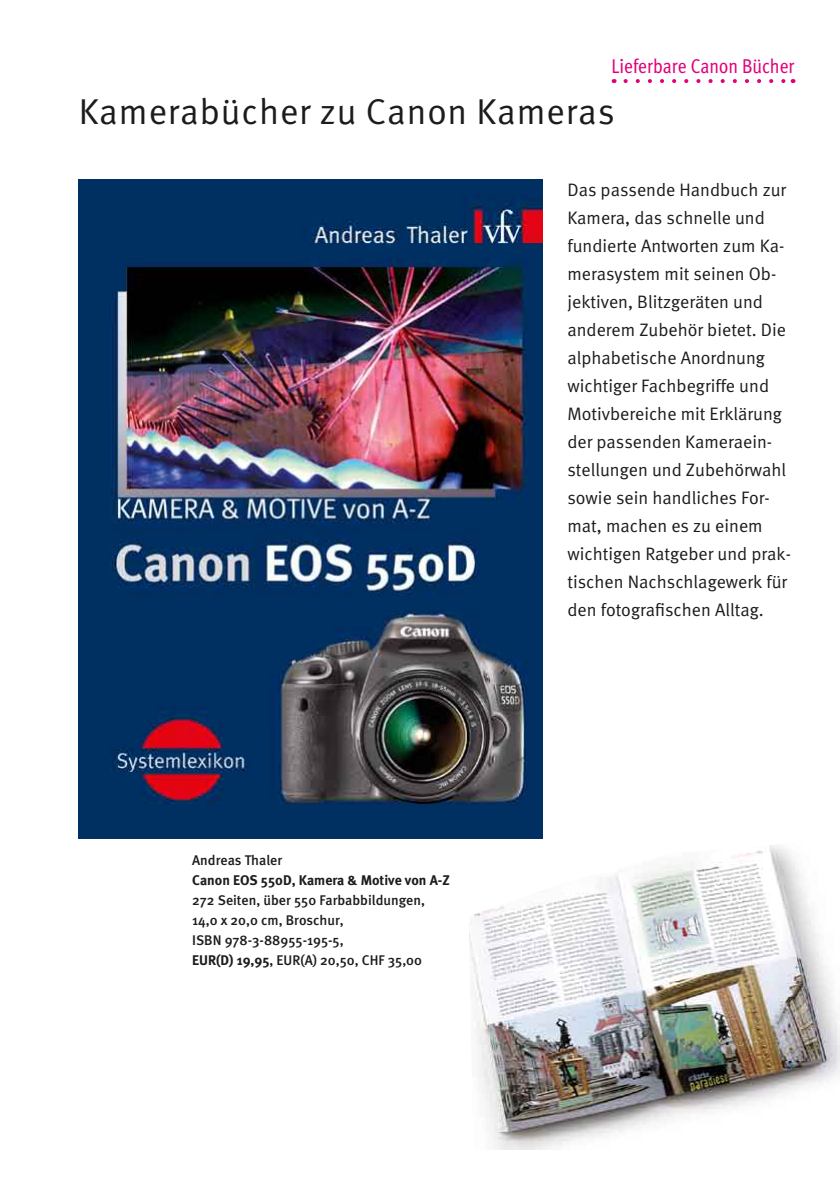
<style>
.page{position:relative;width:840px;height:1191px;background:#fff}
.page>*{position:absolute;margin:0;border:0;box-sizing:border-box;transform-origin:0 0}
.t1{font:36px "Meta Normal";letter-spacing:.025em;color:#1c1c1a}
.t2{font:20px "Meta Cond";color:#e2007a}
.t3{font:18px/28px "Meta Normal";color:#1c1c1a}
.t4{font:500 14px/20px "Meta";color:#1c1c1a}
.t5{font:700 14px "Meta";color:#1c1c1a}
.s1{font-weight:700}
</style>
<div class="page">
<svg style="left:625px;top:79px;width:161px;height:4px"></svg>
<img style="left:79px;top:180px;width:463px;height:659px">
<img style="left:469px;top:845px;width:370px;height:304px">
<p class="t2" style="left:611px;top:55px;width:184px">Lieferbare Canon Bücher</p>
<h1 class="t1" style="left:79px;top:90px;width:537px">Kamerabücher zu Canon Kameras</h1>
<p class="t4" style="left:192px;top:849px;width:91px">Andreas Thaler</p>
<p class="t5" style="left:192px;top:871px;width:259px">Canon EOS 550D, Kamera &amp; Motive von A-Z</p>
<p class="t4" style="left:192px;top:889px;width:234px">272 Seiten, über 550 Farbabbildungen,<br>14,0 x 20,0 cm, Broschur,<br>ISBN 978-3-88955-195-5,<br><span class="s1">EUR(D) 19,95</span>, EUR(A) 20,50, CHF 35,00</p>
<p class="t3" style="left:567px;top:175px;width:225px">Das passende Handbuch zur<br>Kamera, das schnelle und fundierte Antworten zum Ka&shy;merasystem mit seinen Ob&shy;jektiven, Blitzgeräten und anderem Zubehör bietet. Die alphabetische Anordnung wichtiger Fachbegriffe und<br>Motivbereiche mit Erklärung der passenden Kameraein&shy;stellungen und Zubehörwahl sowie sein handliches For&shy;mat, machen es zu einem wichtigen Ratgeber und prak&shy;tischen Nachschlagewerk für den fotografischen Alltag.</p>
</div>
